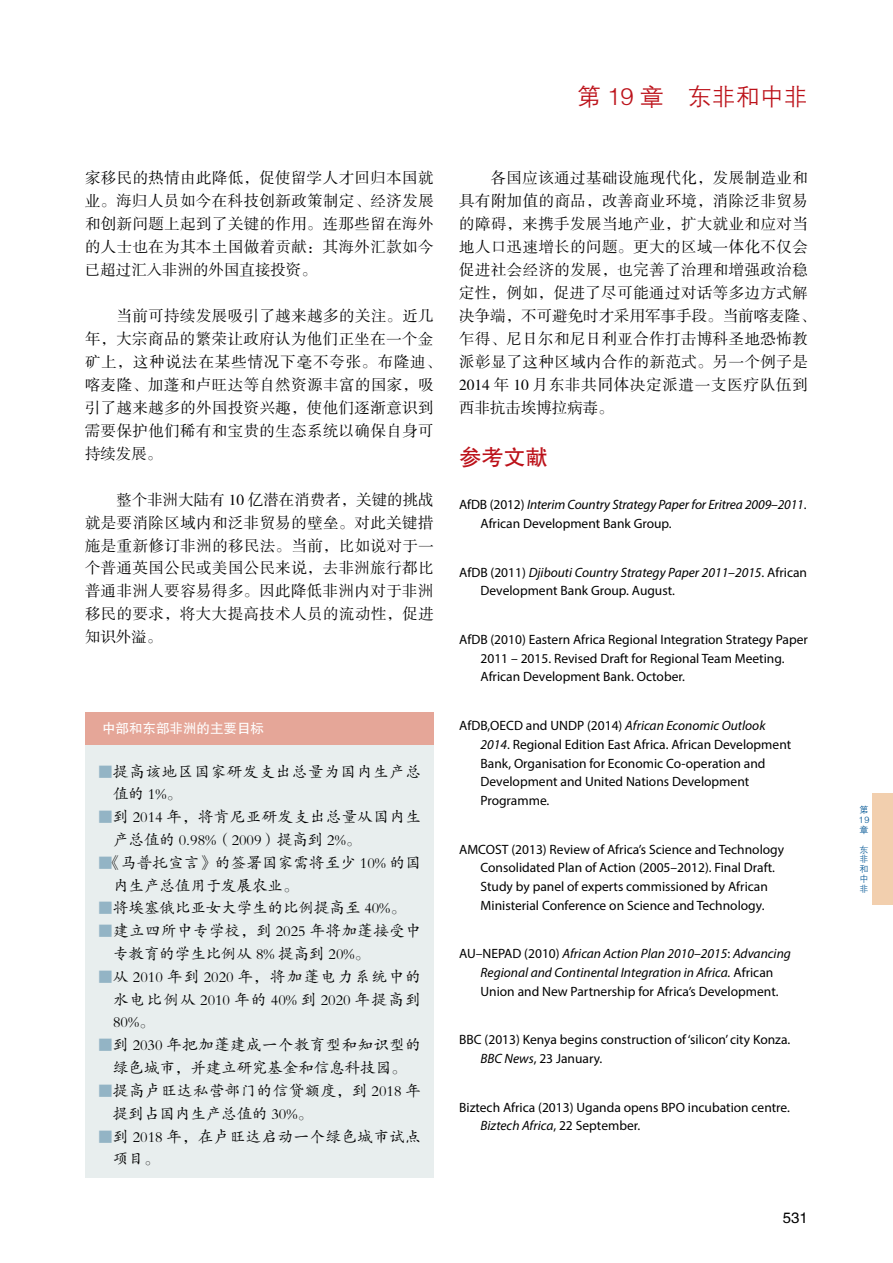
<style>
.page{position:relative;width:893px;height:1263px;background:#fff}
.page>*{position:absolute;margin:0;border:0;box-sizing:border-box;transform-origin:0 0}
.t1{font:24px "FZZDXK GBK1 0";color:#bc121a}
.t2{font:22.5px "FZHTK GBK1 0";color:#bc121a}
.t3{font:15.45px/23px "FZSSK GBK1 0";letter-spacing:.03em;color:#000;text-align:justify}
.t4{font:15.45px/22.8px "FZKTK GBK1 0";letter-spacing:.015em;color:#000}
.t5{font:15.45px/22.8px "FZKTK GBK1 0";letter-spacing:.035em;color:#000}
.t6{font:15.45px/22.8px "FZKTK GBK1 0";letter-spacing:.05em;color:#000}
.t7{font:15px "FZHTK GBK1 0";color:#000}
.t8{font:13.5px/18.8px "Myriad Pro";color:#000}
.t9{font:italic 13.5px/18.8px "Myriad Pro";color:#000}
.t10{font:13.5px "FZHTK GBK1 0";color:#fff}
.t11{font:9px/9.9px "FZZDXK GBK1 0";color:#005594}
.s1{color:#93b4c5}
.s2{font-style:normal}
.s3{font-style:italic}
</style>
<div class="page">
<div style="left:872px;top:794px;width:21px;height:111px;background:#f2cfae"></div>
<div style="left:85px;top:713px;width:349px;height:465px;background:#e8eeee"></div>
<div style="left:85px;top:712px;width:349px;height:33px;background:#e5a698"></div>
<p class="t3" style="left:85px;top:167px;width:350px">家移民的热情由此降低，促使留学人才回归本国就业。海归人员如今在科技创新政策制定、经济发展和创新问题上起到了关键的作用。连那些留在海外的人士也在为其本土国做着贡献：其海外汇款如今已超过汇入非洲的外国直接投资。</p>
<p class="t3" style="left:85px;top:305px;width:358px;text-align:left;text-indent:31px">当前可持续发展吸引了越来越多的关注。近几年，大宗商品的繁荣让政府认为他们正坐在一个金矿上，这种说法在某些情况下毫不夸张。布隆迪、喀麦隆、加蓬和卢旺达等自然资源丰富的国家，吸引了越来越多的外国投资兴趣，使他们逐渐意识到需要保护他们稀有和宝贵的生态系统以确保自身可持续发展。</p>
<p class="t3" style="left:85px;top:489px;width:350px;text-indent:31px">整个非洲大陆有 10 亿潜在消费者，关键的挑战就是要消除区域内和泛非贸易的壁垒。对此关键措施是重新修订非洲的移民法。当前，比如说对于一个普通英国公民或美国公民来说，去非洲旅行都比普通非洲人要容易得多。因此降低非洲内对于非洲移民的要求，将大大提高技术人员的流动性，促进知识外溢。</p>
<p class="t10" style="left:102px;top:720px;width:163px">中部和东部非洲的主要目标</p>
<p class="t6" style="left:113px;top:760px;width:309px;text-indent:-15px"><span class="s1">■</span>提高该地区国家研发支出总量为国内生产总值的 1%。</p>
<p class="t5" style="left:113px;top:806px;width:309px;text-indent:-15px"><span class="s1">■</span>到 2014 年，将肯尼亚研发支出总量从国内生产总值的 0.98%（2009）提高到 2%。</p>
<p class="t4" style="left:113px;top:851px;width:309px;text-indent:-15px"><span class="s1">■</span>《马普托宣言》的签署国家需将至少 10% 的国内生产总值用于发展农业。</p>
<p class="t4" style="left:98px;top:897px;width:309px"><span class="s1">■</span>将埃塞俄比亚女大学生的比例提高至 40%。</p>
<p class="t4" style="left:113px;top:920px;width:309px;text-indent:-15px"><span class="s1">■</span>建立四所中专学校，到 2025 年将加蓬接受中专教育的学生比例从 8% 提高到 20%。</p>
<p class="t4" style="left:113px;top:965px;width:309px;text-align:justify;text-indent:-15px"><span class="s1">■</span>从 2010 年到 2020 年，将加蓬电力系统中的水电比例从 2010 年的 40% 到 2020 年提高到80%。</p>
<p class="t4" style="left:98px;top:1034px;width:325px;text-align:center"><span class="s1">■</span>到 2030 年把加蓬建成一个教育型和知识型的绿色城市，并建立研究基金和信息科技园。</p>
<p class="t4" style="left:113px;top:1079px;width:309px;text-indent:-15px"><span class="s1">■</span>提高卢旺达私营部门的信贷额度，到 2018 年提到占国内生产总值的 30%。</p>
<p class="t5" style="left:113px;top:1125px;width:309px;text-indent:-15px"><span class="s1">■</span>到 2018 年，在卢旺达启动一个绿色城市试点项目。</p>
<h1 class="t1" style="left:577px;top:84px;width:232px">第 19 章 东非和中非</h1>
<p class="t3" style="left:459px;top:167px;width:358px;text-align:left;text-indent:31px">各国应该通过基础设施现代化，发展制造业和具有附加值的商品，改善商业环境，消除泛非贸易的障碍，来携手发展当地产业，扩大就业和应对当地人口迅速增长的问题。更大的区域一体化不仅会促进社会经济的发展，也完善了治理和增强政治稳定性，例如，促进了尽可能通过对话等多边方式解决争端，不可避免时才采用军事手段。当前喀麦隆、乍得、尼日尔和尼日利亚合作打击博科圣地恐怖教派彰显了这种区域内合作的新范式。另一个例子是<br>2014 年 10 月东非共同体决定派遣一支医疗队伍到西非抗击埃博拉病毒。</p>
<h2 class="t2" style="left:459px;top:445px;width:90px">参考文献</h2>
<p class="t9" style="left:480px;top:495px;width:328px;text-indent:-21px"><span class="s2">AfDB (2012)</span> Interim Country Strategy Paper for Eritrea 2009–2011<span class="s2">.<br>African Development Bank Group.</span></p>
<p class="t8" style="left:480px;top:562px;width:328px;text-indent:-21px">AfDB (2011) <span class="s3">Djibouti Country Strategy Paper 2011–2015</span>. African<br>Development Bank Group. August.</p>
<p class="t8" style="left:480px;top:630px;width:329px;text-indent:-21px">AfDB (2010) Eastern Africa Regional Integration Strategy Paper<br>2011 – 2015. Revised Draft for Regional Team Meeting.<br>African Development Bank. October.</p>
<p class="t8" style="left:480px;top:716px;width:312px;text-indent:-21px">AfDB,OECD and UNDP (2014) <span class="s3">African Economic Outlook 2014</span>. Regional Edition East Africa. African Development Bank, Organisation for Economic Co-operation and Development and United Nations Development Programme.</p>
<p class="t8" style="left:480px;top:839px;width:305px;text-indent:-21px">AMCOST (2013) Review of Africa’s Science and Technology Consolidated Plan of Action (2005–2012). Final Draft.<br>Study by panel of experts commissioned by African Ministerial Conference on Science and Technology.</p>
<p class="t9" style="left:480px;top:944px;width:312px;text-indent:-21px"><span class="s2">AU–NEPAD (2010)</span> African Action Plan 2010–2015<span class="s2">:</span> Advancing<br>Regional and Continental Integration in Africa. <span class="s2">African<br>Union and New Partnership for Africa’s Development.</span></p>
<p class="t8" style="left:480px;top:1030px;width:311px;text-indent:-21px">BBC (2013) Kenya begins construction of ‘silicon’ city Konza.<br><span class="s3">BBC News</span>, 23 January.</p>
<p class="t8" style="left:480px;top:1097px;width:311px;text-indent:-21px">Biztech Africa (2013) Uganda opens BPO incubation centre.<br><span class="s3">Biztech Africa</span>, 22 September.</p>
<p class="t7" style="left:783px;top:1209px;width:26px">531</p>
<p class="t11" style="left:858px;top:805px;width:12px">第<br>19章</p>
<p class="t11" style="left:859px;top:845px;width:10px;text-align:justify">东非和中非</p>
</div>
